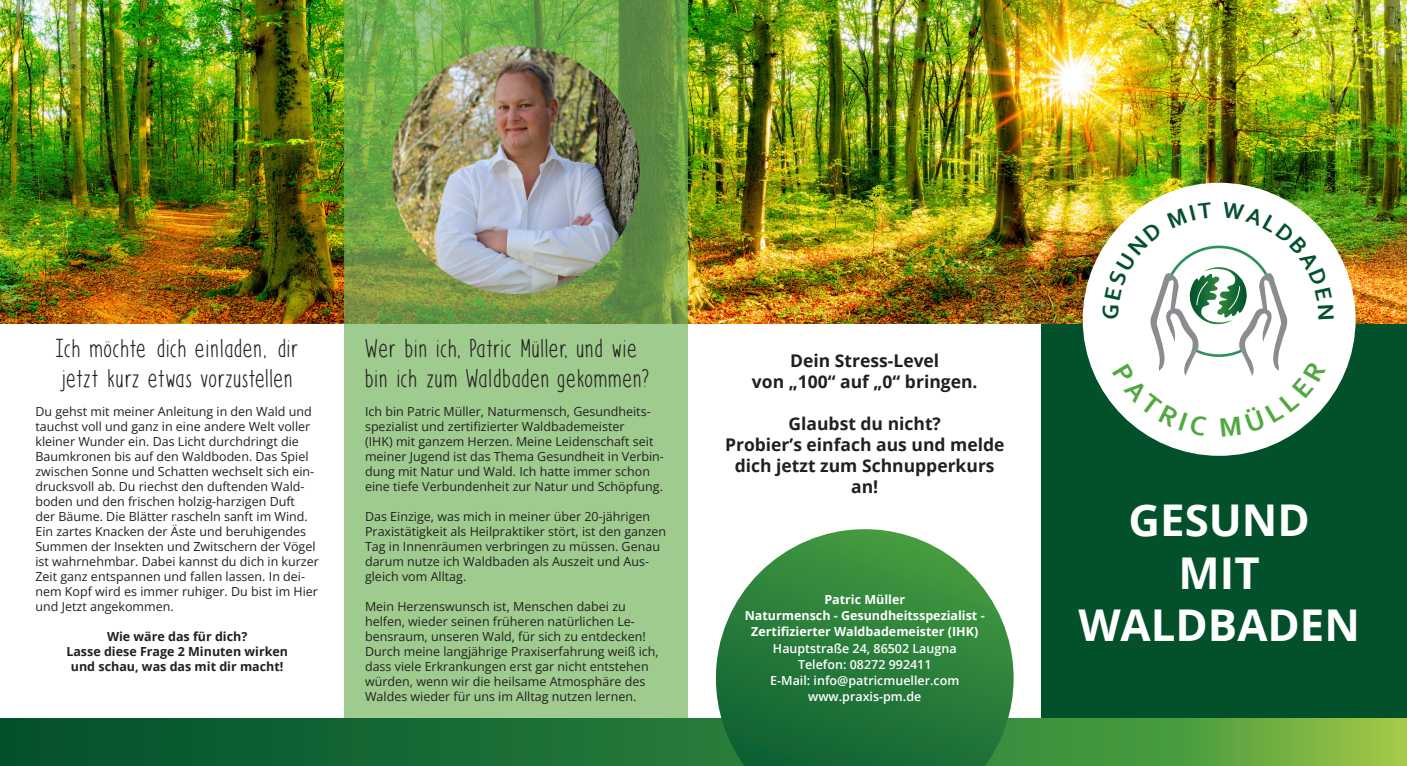
<style>
.page{position:relative;width:1407px;height:766px;background:#fff}
.page>*{position:absolute;margin:0;border:0;box-sizing:border-box;transform-origin:0 0}
.t1{font:700 43.75px/52.5px "Open Sans";color:#fff;text-align:center}
.t2{font:25px/30px "Azurite";letter-spacing:-.03em;color:#231f20}
.t3{font:700 17.5px/21px "Open Sans";color:#231f20;text-align:center}
.t4{font:12.5px/15px "Open Sans";color:#231f20}
.t5{font:600 12.5px/16.2px "Open Sans";color:#fff;text-align:center}
.t6{font:700 12.5px/16.2px "Open Sans";color:#fff;text-align:center}
.t7{font:700 12.5px/15px "Open Sans";color:#231f20;text-align:center}
</style>
<div class="page">
<div style="left:1042px;top:0;width:365px;height:733px;background:#03512b"></div>
<img style="left:0;top:0;width:1407px;height:323px">
<svg style="left:344px;top:0;width:343px;height:718px;background:#8fbc76"></svg>
<div style="left:1082px;top:183px;width:273px;height:272px;background:#fff;border-radius:50%"></div>
<img style="left:392px;top:46px;width:247px;height:248px;border-radius:124px">
<svg style="left:0;top:718px;width:1407px;height:47px;background:#2e7c38"></svg>
<svg style="left:716px;top:529px;width:297px;height:236px;background:#468f54"></svg>
<svg style="left:1102px;top:202px;width:231px;height:235px"></svg>
<h2 class="t2" style="left:55px;top:334px;width:246px">Ich möchte dich einladen, dir jetzt kurz etwas vorzustellen</h2>
<p class="t4" style="left:35px;top:403px;width:285px">Du gehst mit meiner Anleitung in den Wald und tauchst voll und ganz in eine andere Welt voller kleiner Wunder ein. Das Licht durchdringt die Baumkronen bis auf den Waldboden. Das Spiel zwischen Sonne und Schatten wechselt sich ein&shy;drucksvoll ab. Du riechst den duftenden Wald&shy;boden und den frischen holzig-harzigen Duft<br>der Bäume. Die Blätter rascheln sanft im Wind.<br>Ein zartes Knacken der Äste und beruhigendes Summen der Insekten und Zwitschern der Vögel ist wahrnehmbar. Dabei kannst du dich in kurzer Zeit ganz entspannen und fallen lassen. In dei&shy;nem Kopf wird es immer ruhiger. Du bist im Hier und Jetzt angekommen.</p>
<p class="t7" style="left:66px;top:628px;width:223px">Wie wäre das für dich?<br>Lasse diese Frage 2 Minuten wirken und schau, was das mit dir macht!</p>
<h2 class="t2" style="left:365px;top:334px;width:287px">Wer bin ich, Patric Müller, und wie bin ich zum Waldbaden gekommen?</h2>
<p class="t4" style="left:365px;top:403px;width:300px">Ich bin Patric Müller, Naturmensch, Gesundheits&shy;spezialist und zertifizierter Waldbademeister<br>(IHK) mit ganzem Herzen. Meine Leidenschaft seit meiner Jugend ist das Thema Gesundheit in Verbin&shy;dung mit Natur und Wald. Ich hatte immer schon eine tiefe Verbundenheit zur Natur und Schöpfung.</p>
<p class="t4" style="left:365px;top:508px;width:303px">Das Einzige, was mich in meiner über 20-jährigen Praxistätigkeit als Heilpraktiker stört, ist den ganzen Tag in Innenräumen verbringen zu müssen. Genau darum nutze ich Waldbaden als Auszeit und Aus&shy;gleich vom Alltag.</p>
<p class="t4" style="left:365px;top:598px;width:295px">Mein Herzenswunsch ist, Menschen dabei zu helfen, wieder seinen früheren natürlichen Le&shy;bensraum, unseren Wald, für sich zu entdecken!<br>Durch meine langjährige Praxiserfahrung weiß ich, dass viele Erkrankungen erst gar nicht entstehen würden, wenn wir die heilsame Atmosphäre des Waldes wieder für uns im Alltag nutzen lernen.</p>
<h3 class="t3" style="left:752px;top:349px;width:227px">Dein Stress-Level<br>von „100“ auf „0“ bringen.</h3>
<h3 class="t3" style="left:725px;top:412px;width:281px">Glaubst du nicht?<br>Probier’s einfach aus und melde dich jetzt zum Schnupperkurs an!</h3>
<p class="t6" style="left:745px;top:590px;width:241px">Patric Müller<br>Naturmensch - Gesundheitsspezialist -<br>Zertifizierter Waldbademeister (IHK)</p>
<p class="t5" style="left:770px;top:639px;width:191px">Hauptstraße 24, 86502 Laugna<br>Telefon: 08272 992411<br>E-Mail: info@patricmueller.com www.praxis-pm.de</p>
<h1 class="t1" style="left:1078px;top:493px;width:283px">GESUND<br>MIT<br>WALDBADEN</h1>
</div>
